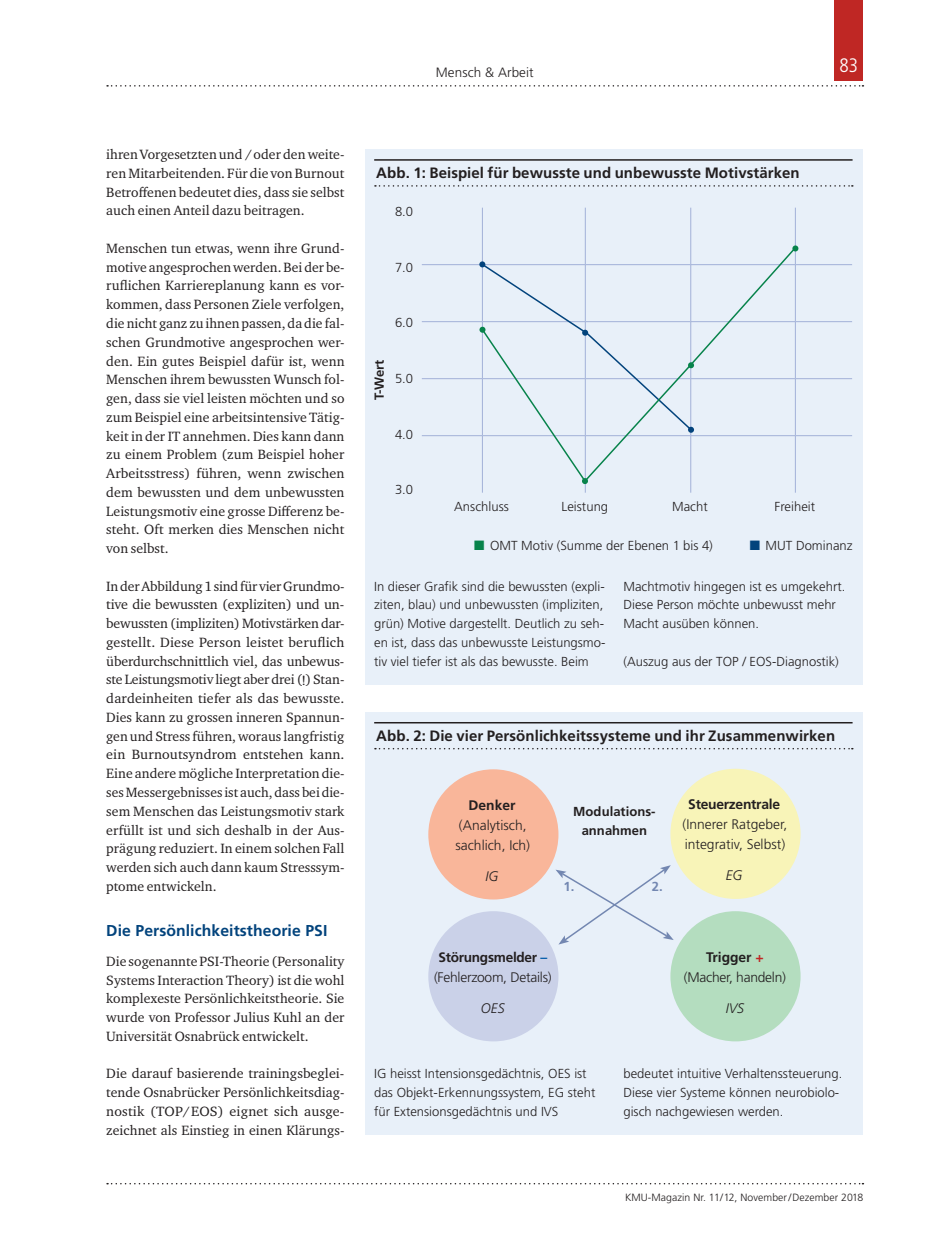
<style>
.page{position:relative;width:927px;height:1238px;background:#fff}
.page>*{position:absolute;margin:0;border:0;box-sizing:border-box;transform-origin:0 0}
.t1{font:300 condensed 19.5px "Frutiger LT Std";color:#fff}
.t2{font:700 15.75px "Frutiger LT Std";letter-spacing:.005em;color:#02437c}
.t3{font:700 15px "Frutiger LT Std";letter-spacing:.005em;color:#231f20}
.t4{font:13.8px/18.8px "Charter ITC Std";letter-spacing:.005em;color:#231f20;text-align:justify}
.t5{font:300 13.8px/20px "Frutiger LT Std";color:#231f20}
.t6{font:300 13.8px/20px "Frutiger LT Std";letter-spacing:-.02em;color:#231f20;text-align:center}
.t7{font:700 13.8px "Frutiger LT Std";letter-spacing:-.02em;color:#231f20}
.t8{font:italic 300 13.8px "Frutiger LT Std";color:#231f20}
.t9{font:700 13.65px "Frutiger LT Std";letter-spacing:-.02em;color:#231f20}
.t10{font:300 13.5px "Frutiger LT Std";letter-spacing:.005em;color:#231f20}
.t11{font:300 13.05px/18.8px "Frutiger LT Std";color:#231f20}
.t12{font:700 13.05px/18.8px "Frutiger LT Std";letter-spacing:.005em;color:#231f20;text-align:center}
.t13{font:700 13.05px "Frutiger LT Std";color:#7387b1}
.t14{font:300 10.5px "Frutiger LT Std";letter-spacing:.005em;color:#231f20}
.s1{color:#025caa}
.s2{font-weight:700}
.s3{font-weight:700;color:#bf2724}
</style>
<div class="page">
<svg style="left:107px;top:85px;width:756px;height:2px"></svg>
<svg style="left:107px;top:1183px;width:756px;height:1px"></svg>
<div style="left:835px;top:0;width:28px;height:81px;background:#bf2724"></div>
<div style="left:366px;top:149px;width:497px;height:535px;background:#e8f0f9"></div>
<hr style="left:374px;top:159px;width:479px;height:2px;background:#231f20">
<svg style="left:375px;top:185px;width:478px;height:2px"></svg>
<div style="left:366px;top:711px;width:497px;height:423px;background:#e8f0f9"></div>
<hr style="left:374px;top:722px;width:479px;height:1px;background:#231f20">
<svg style="left:375px;top:748px;width:478px;height:1px"></svg>
<hr style="left:482px;top:208px;width:1px;height:56px;background:#a2b1d8">
<hr style="left:585px;top:208px;width:1px;height:56px;background:#a2b1d8">
<hr style="left:690px;top:208px;width:1px;height:56px;background:#a2b1d8">
<hr style="left:795px;top:208px;width:1px;height:56px;background:#a2b1d8">
<hr style="left:422px;top:264px;width:60px;height:1px;background:#a2b1d8">
<hr style="left:795px;top:264px;width:57px;height:1px;background:#a2b1d8">
<hr style="left:422px;top:321px;width:60px;height:1px;background:#a2b1d8">
<hr style="left:795px;top:321px;width:57px;height:1px;background:#a2b1d8">
<hr style="left:422px;top:378px;width:60px;height:1px;background:#a2b1d8">
<hr style="left:795px;top:378px;width:57px;height:1px;background:#a2b1d8">
<hr style="left:422px;top:435px;width:60px;height:1px;background:#a2b1d8">
<hr style="left:482px;top:436px;width:1px;height:56px;background:#a2b1d8">
<hr style="left:585px;top:436px;width:1px;height:56px;background:#a2b1d8">
<hr style="left:690px;top:436px;width:1px;height:56px;background:#a2b1d8">
<hr style="left:795px;top:435px;width:57px;height:1px;background:#a2b1d8">
<hr style="left:795px;top:436px;width:1px;height:56px;background:#a2b1d8">
<svg style="left:480px;top:247px;width:316px;height:236px"></svg>
<svg style="left:582px;top:478px;width:6px;height:6px"></svg>
<svg style="left:479px;top:261px;width:215px;height:172px"></svg>
<svg style="left:792px;top:245px;width:6px;height:6px"></svg>
<div style="left:428px;top:769px;width:130px;height:130px;background:#f9b69a;border-radius:50%"></div>
<div style="left:670px;top:768px;width:131px;height:130px;background:#f8f4b8;border-radius:50%"></div>
<div style="left:428px;top:911px;width:130px;height:130px;background:#cad1e8;border-radius:50%"></div>
<div style="left:670px;top:911px;width:131px;height:130px;background:#b4ddbf;border-radius:50%"></div>
<svg style="left:555px;top:865px;width:119px;height:79px"></svg>
<p class="t4" style="left:106px;top:145px;width:240px">ihren Vorgesetzten und / oder den weite&shy;ren Mitarbeitenden. Für die von Burnout Betroffenen bedeutet dies, dass sie selbst auch einen Anteil dazu beitragen.</p>
<p class="t4" style="left:106px;top:239px;width:240px">Menschen tun etwas, wenn ihre Grund&shy;motive angesprochen werden. Bei der be&shy;ruflichen Karriereplanung kann es vor&shy;kommen, dass Personen Ziele verfolgen, die nicht ganz zu ihnen passen, da die fal&shy;schen Grundmotive angesprochen wer&shy;den. Ein gutes Beispiel dafür ist, wenn Menschen ihrem bewussten Wunsch fol&shy;gen, dass sie viel leisten möchten und so zum Beispiel eine arbeitsintensive Tätig&shy;keit in der IT annehmen. Dies kann dann zu einem Problem (zum Beispiel hoher Arbeitsstress) führen, wenn zwischen dem bewussten und dem unbewussten Leistungsmotiv eine grosse Differenz be&shy;steht. Oft merken dies Menschen nicht von selbst.</p>
<p class="t4" style="left:106px;top:576px;width:240px">In der Abbildung 1 sind für vier Grundmo&shy;tive die bewussten (expliziten) und un&shy;bewussten (impliziten) Motivstärken dar&shy;gestellt. Diese Person leistet beruflich überdurchschnittlich viel, das unbewus&shy;ste Leistungsmotiv liegt aber drei (!) Stan&shy;dardeinheiten tiefer als das bewusste.<br>Dies kann zu grossen inneren Spannun&shy;gen und Stress führen, woraus langfristig ein Burnoutsyndrom entstehen kann.<br>Eine andere mögliche Interpretation die&shy;ses Messergebnisses ist auch, dass bei die&shy;sem Menschen das Leistungsmotiv stark erfüllt ist und sich deshalb in der Aus&shy;prägung reduziert. In einem solchen Fall werden sich auch dann kaum Stresssym&shy;ptome entwickeln.</p>
<p class="t2" style="left:106px;top:921px;width:223px">Die Persönlichkeitstheorie PSI</p>
<p class="t4" style="left:106px;top:951px;width:240px">Die sogenannte PSI-Theorie (Personality Systems Interaction Theory) ist die wohl komplexeste Persönlichkeitstheorie. Sie wurde von Professor Julius Kuhl an der Universität Osnabrück entwickelt.</p>
<p class="t4" style="left:106px;top:1063px;width:240px">Die darauf basierende trainingsbeglei&shy;tende Osnabrücker Persönlichkeitsdiag&shy;nostik (TOP/EOS) eignet sich ausge&shy;zeichnet als Einstieg in einen Klärungs-</p>
<p class="t10" style="left:436px;top:64px;width:99px">Mensch &amp; Arbeit</p>
<p class="t3" style="left:376px;top:164px;width:425px">Abb. 1: Beispiel für bewusste und unbewusste Motivstärken</p>
<p class="t11" style="left:395px;top:203px;width:20px">8.0</p>
<p class="t11" style="left:395px;top:258px;width:20px">7.0</p>
<p class="t11" style="left:395px;top:314px;width:20px">6.0</p>
<p class="t12" style="left:370px;top:400px;width:42px;rotate:-90deg">T-Wert</p>
<p class="t11" style="left:395px;top:369px;width:20px">5.0</p>
<p class="t11" style="left:395px;top:425px;width:20px">4.0</p>
<p class="t11" style="left:395px;top:480px;width:20px">3.0</p>
<h1 class="t1" style="left:840px;top:54px;width:20px">83</h1>
<p class="t11" style="left:454px;top:497px;width:56px">Anschluss</p>
<p class="t11" style="left:562px;top:497px;width:48px">Leistung</p>
<p class="t11" style="left:672px;top:497px;width:37px">Macht</p>
<p class="t11" style="left:775px;top:497px;width:42px">Freiheit</p>
<p class="t11" style="left:490px;top:536px;width:224px">OMT Motiv (Summe der Ebenen 1 bis 4)</p>
<p class="t11" style="left:766px;top:536px;width:89px">MUT Dominanz</p>
<p class="t11" style="left:374px;top:577px;width:233px">In dieser Grafik sind die bewussten (expli&shy;ziten, blau) und unbewussten (impliziten, grün) Motive dargestellt. Deutlich zu seh&shy;en ist, dass das unbewusste Leistungsmo&shy;tiv viel tiefer ist als das bewusste. Beim</p>
<p class="t11" style="left:623px;top:577px;width:223px">Machtmotiv hingegen ist es umgekehrt.<br>Diese Person möchte unbewusst mehr<br>Macht ausüben können.</p>
<p class="t11" style="left:623px;top:652px;width:217px">(Auszug aus der TOP / EOS-Diagnostik)</p>
<p class="t3" style="left:376px;top:726px;width:460px">Abb. 2: Die vier Persönlichkeitssysteme und ihr Zusammenwirken</p>
<p class="t7" style="left:469px;top:796px;width:48px">Denker</p>
<p class="t5" style="left:455px;top:815px;width:76px">(Analytisch, sachlich, Ich)</p>
<p class="t8" style="left:486px;top:868px;width:15px">IG</p>
<p class="t12" style="left:573px;top:801px;width:84px">Modulations&shy;annahmen</p>
<p class="t13" style="left:564px;top:878px;width:12px">1.</p>
<p class="t13" style="left:652px;top:878px;width:12px">2.</p>
<p class="t7" style="left:688px;top:796px;width:93px">Steuerzentrale</p>
<p class="t5" style="left:683px;top:814px;width:106px">(Innerer Ratgeber, integrativ, Selbst)</p>
<p class="t8" style="left:726px;top:867px;width:18px">EG</p>
<p class="t9" style="left:438px;top:948px;width:110px">Störungsmelder <span class="s1">–</span></p>
<p class="t6" style="left:434px;top:966px;width:119px">(Fehlerzoom, Details)</p>
<p class="t8" style="left:481px;top:999px;width:25px">OES</p>
<p class="t6" style="left:684px;top:947px;width:104px"><span class="s2">Trigger</span> <span class="s3">+ </span>(Macher, handeln)</p>
<p class="t8" style="left:726px;top:999px;width:20px">IVS</p>
<p class="t11" style="left:374px;top:1064px;width:223px">IG heisst Intensionsgedächtnis, OES ist das Objekt-Erkennungssystem, EG steht für Extensionsgedächtnis und IVS</p>
<p class="t11" style="left:623px;top:1064px;width:220px">bedeutet intuitive Verhaltenssteuerung.<br>Diese vier Systeme können neurobiolo&shy;gisch nachgewiesen werden.</p>
<p class="t14" style="left:625px;top:1191px;width:240px">KMU-Magazin Nr. 11/12, November /Dezember 2018</p>
</div>
